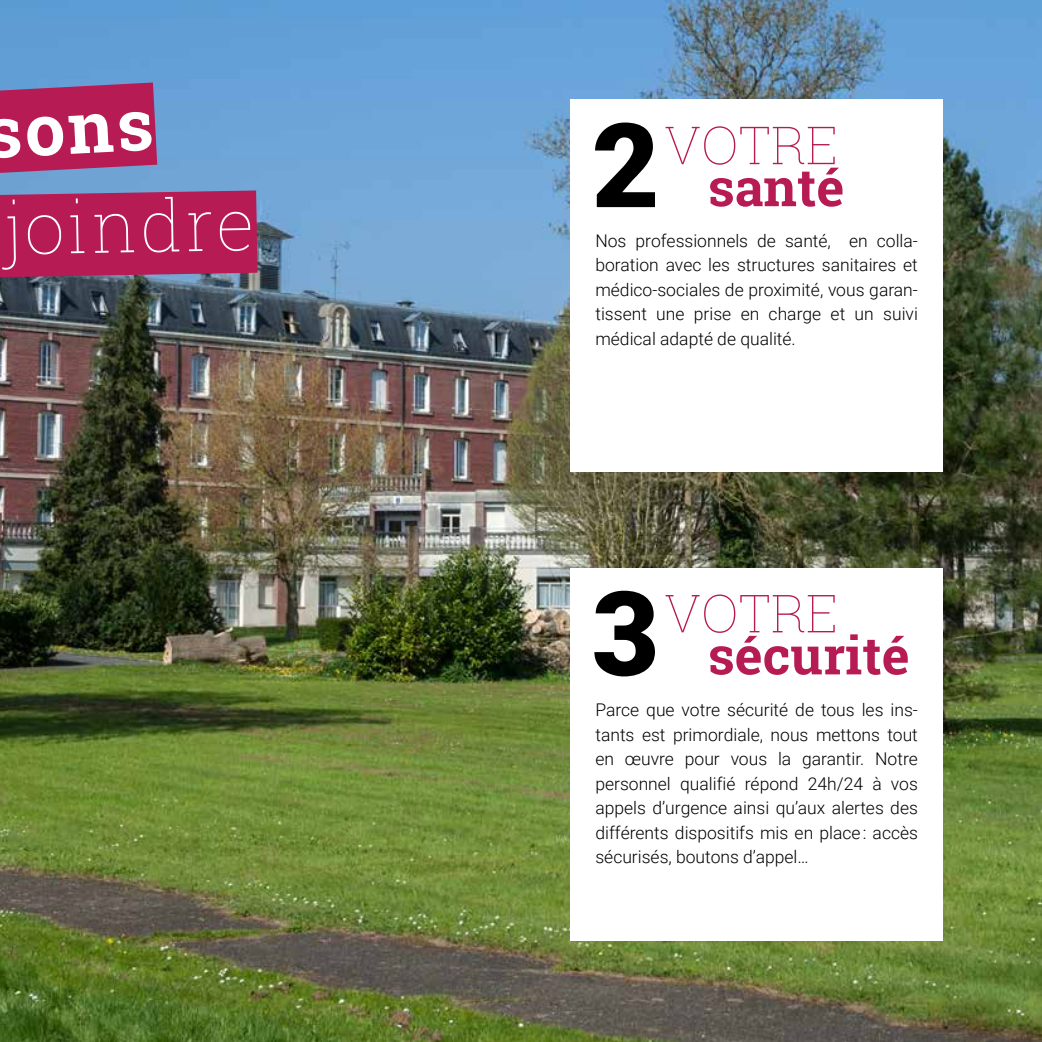
<style>
.page{position:relative;width:1042px;height:1042px;background:#fff}
.page>*{position:absolute;margin:0;border:0;box-sizing:border-box;transform-origin:0 0}
.t1{font:900 117.25px "Roboto";color:#000}
.t2{font:100 71.75px "Roboto Slab";color:#fff}
.t3{font:700 71.75px "Roboto Slab";color:#fff}
.t4{font:700 52.5px "Roboto Slab";color:#b71b54}
.t5{font:100 52.5px "Roboto Slab";letter-spacing:-.005em;color:#b71b54}
.t6{font:300 17.5px/24.5px "Roboto";color:#000;text-align:justify}
</style>
<div class="page">
<img style="left:0;top:0;width:1042px;height:1042px">
<div style="left:570px;top:99px;width:373px;height:372px;background:#fff"></div>
<div style="left:570px;top:569px;width:373px;height:372px;background:#fff"></div>
<svg style="left:0;top:37px;width:242px;height:111px;background:#8170a7"></svg>
<svg style="left:0;top:148px;width:340px;height:178px;background:#83577f"></svg>
<h2 class="t3" style="left:-18px;top:83px;width:170px;rotate:-3deg">sons</h2>
<h2 class="t2" style="left:1px;top:179px;width:254px;rotate:-1deg">joindre</h2>
<h1 class="t1" style="left:592px;top:83px;width:69px">2</h1>
<h3 class="t5" style="left:664px;top:109px;width:176px">VOTRE</h3>
<h3 class="t4" style="left:707px;top:151px;width:138px">santé</h3>
<p class="t6" style="left:595px;top:227px;width:324px">Nos professionnels de santé, en colla&shy;boration avec les structures sanitaires et médico-sociales de proximité, vous garan&shy;tissent une prise en charge et un suivi médical adapté de qualité.</p>
<h1 class="t1" style="left:592px;top:551px;width:69px">3</h1>
<h3 class="t5" style="left:664px;top:577px;width:176px">VOTRE</h3>
<h3 class="t4" style="left:707px;top:619px;width:204px">sécurité</h3>
<p class="t6" style="left:595px;top:697px;width:324px">Parce que votre sécurité de tous les ins&shy;tants est primordiale, nous mettons tout en œuvre pour vous la garantir. Notre personnel qualifié répond 24h/24 à vos appels d’urgence ainsi qu’aux alertes des différents dispositifs mis en place : accès sécurisés, boutons d’appel…</p>
</div>
